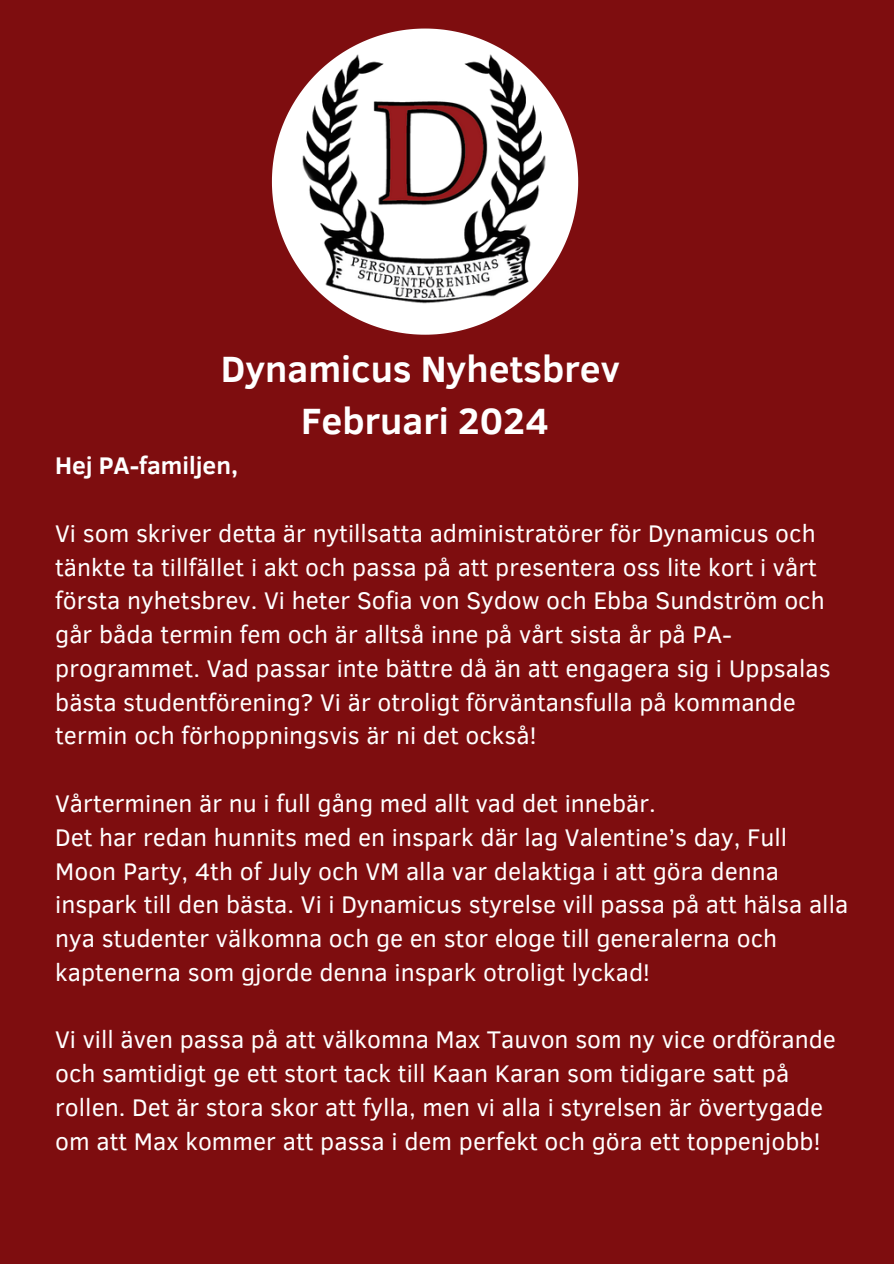
<style>
.page{position:relative;width:894px;height:1264px;background:#fff}
.page>*{position:absolute;margin:0;border:0;box-sizing:border-box;transform-origin:0 0}
.t1{font:700 37.5px/51.8px "Clear Sans";color:#fff;text-align:center}
.t2{font:24.75px/33.8px "Clear Sans";color:#fff}
.t3{font:700 24.75px "Clear Sans";color:#fff}
</style>
<div class="page">
<div style="left:0;top:0;width:893px;height:1263px;background:#7e0d0f"></div>
<svg style="left:272px;top:29px;width:306px;height:306px"></svg>
<img style="left:293px;top:50px;width:263px;height:262px">
<p class="t1" style="left:221px;top:341px;width:400px">Dynamicus Nyhetsbrev<br>Februari 2024</p>
<p class="t3" style="left:55px;top:447px;width:184px">Hej PA-familjen,</p>
<p class="t2" style="left:55px;top:515px;width:776px">Vi som skriver detta är nytillsatta administratörer för Dynamicus och tänkte ta tillfället i akt och passa på att presentera oss lite kort i vårt första nyhetsbrev. Vi heter Sofia von Sydow och Ebba Sundström och går båda termin fem och är alltså inne på vårt sista år på PA&shy;programmet. Vad passar inte bättre då än att engagera sig i Uppsalas bästa studentförening? Vi är otroligt förväntansfulla på kommande termin och förhoppningsvis är ni det också!</p>
<h1 class="t2" style="left:55px;top:785px;width:602px">Vårterminen är nu i full gång med allt vad det innebär.</h1>
<h2 class="t2" style="left:55px;top:819px;width:794px">Det har redan hunnits med en inspark där lag Valentine’s day, Full Moon Party, 4th of July och VM alla var delaktiga i att göra denna inspark till den bästa. Vi i Dynamicus styrelse vill passa på att hälsa alla nya studenter välkomna och ge en stor eloge till generalerna och kaptenerna som gjorde denna inspark otroligt lyckad!</h2>
<p class="t2" style="left:55px;top:1021px;width:782px">Vi vill även passa på att välkomna Max Tauvon som ny vice ordförande och samtidigt ge ett stort tack till Kaan Karan som tidigare satt på rollen. Det är stora skor att fylla, men vi alla i styrelsen är övertygade om att Max kommer att passa i dem perfekt och göra ett toppenjobb!</p>
</div>
